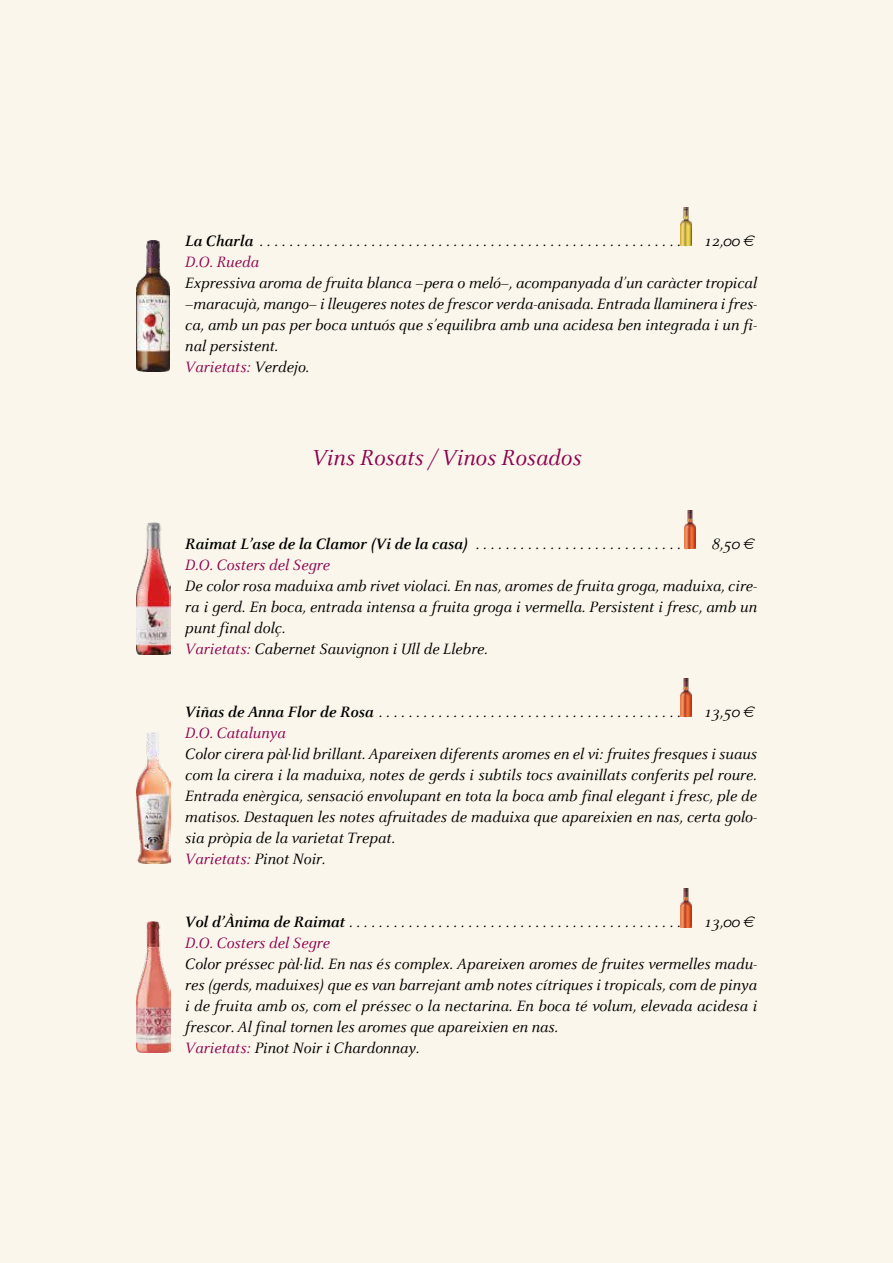
<style>
.page{position:relative;width:893px;height:1263px;background:#faf6eb}
.page>*{position:absolute;margin:0;border:0;box-sizing:border-box;transform-origin:0 0}
.t1{font:italic 24px "Celeste";color:#8b034f}
.t2{font:italic 16.5px/21px "Celeste";color:#000}
.t3{font:italic 700 16.5px "Celeste";color:#000}
.t4{font:italic 16.5px "Celeste";color:#8b034f}
.s1{font-weight:700}
.s2{font-family:"Times"}
.s3{color:#8b034f}
.s4{font-weight:400}
</style>
<div class="page">
<img style="left:137px;top:240px;width:32px;height:132px">
<img style="left:136px;top:522px;width:34px;height:132px">
<img style="left:136px;top:732px;width:34px;height:132px">
<img style="left:136px;top:921px;width:34px;height:131px">
<img style="left:681px;top:208px;width:10px;height:38px">
<img style="left:684px;top:511px;width:11px;height:38px">
<img style="left:681px;top:679px;width:10px;height:38px">
<img style="left:681px;top:889px;width:10px;height:38px">
<p class="t2" style="left:185px;top:231px;width:497px"><span class="s1">La Charla</span> . . . . . . . . . . . . . . . . . . . . . . . . . . . . . . . . . . . . . . . . . . . . . . . . . . . . . . . . .</p>
<p class="t2" style="left:703px;top:231px;width:54px">12,00 <span class="s2">€</span></p>
<p class="t4" style="left:185px;top:253px;width:75px">D.O. Rueda</p>
<p class="t2" style="left:185px;top:273px;width:574px">Expressiva aroma de fruita blanca –pera o meló–, acompanyada d’un caràcter tropical –maracujà, mango– i lleugeres notes de frescor verda-anisada. Entrada llaminera i fres&shy;ca, amb un pas per boca untuós que s’equilibra amb una acidesa ben integrada i un fi&shy;nal persistent.<br><span class="s3">Varietats:</span> Verdejo.</p>
<h1 class="t1" style="left:312px;top:445px;width:271px">Vins Rosats / Vinos Rosados</h1>
<p class="t3" style="left:185px;top:535px;width:504px">Raimat L’ase de la Clamor (Vi de la casa) <span class="s4">. . . . . . . . . . . . . . . . . . . . . . . . . . . . .</span></p>
<p class="t2" style="left:712px;top:534px;width:46px">8,50 <span class="s2">€</span></p>
<p class="t4" style="left:185px;top:556px;width:146px">D.O. Costers del Segre</p>
<p class="t2" style="left:185px;top:576px;width:573px">De color rosa maduixa amb rivet violaci. En nas, aromes de fruita groga, maduixa, cire&shy;ra i gerd. En boca, entrada intensa a fruita groga i vermella. Persistent i fresc, amb un punt final dolç.<br><span class="s3">Varietats:</span> Cabernet Sauvignon i Ull de Llebre.</p>
<p class="t2" style="left:185px;top:702px;width:497px"><span class="s1">Viñas de Anna Flor de Rosa</span> . . . . . . . . . . . . . . . . . . . . . . . . . . . . . . . . . . . . . . . . .</p>
<p class="t2" style="left:703px;top:702px;width:54px">13,50 <span class="s2">€</span></p>
<p class="t4" style="left:185px;top:724px;width:102px">D.O. Catalunya</p>
<p class="t2" style="left:185px;top:744px;width:573px">Color cirera pàl·lid brillant. Apareixen diferents aromes en el vi: fruites fresques i suaus com la cirera i la maduixa, notes de gerds i subtils tocs avainillats conferits pel roure.<br>Entrada enèrgica, sensació envolupant en tota la boca amb final elegant i fresc, ple de matisos. Destaquen les notes afruitades de maduixa que apareixien en nas, certa golo&shy;sia pròpia de la varietat Trepat.<br><span class="s3">Varietats:</span> Pinot Noir.</p>
<p class="t2" style="left:185px;top:912px;width:497px"><span class="s1">Vol d’Ànima de Raimat</span> . . . . . . . . . . . . . . . . . . . . . . . . . . . . . . . . . . . . . . . . . . . . .</p>
<p class="t2" style="left:703px;top:912px;width:54px">13,00 <span class="s2">€</span></p>
<p class="t4" style="left:185px;top:934px;width:146px">D.O. Costers del Segre</p>
<p class="t2" style="left:185px;top:954px;width:573px">Color préssec pàl·lid. En nas és complex. Apareixen aromes de fruites vermelles madu&shy;res (gerds, maduixes) que es van barrejant amb notes cítriques i tropicals, com de pinya i de fruita amb os, com el préssec o la nectarina. En boca té volum, elevada acidesa i frescor. Al final tornen les aromes que apareixien en nas.<br><span class="s3">Varietats:</span> Pinot Noir i Chardonnay.</p>
</div>
